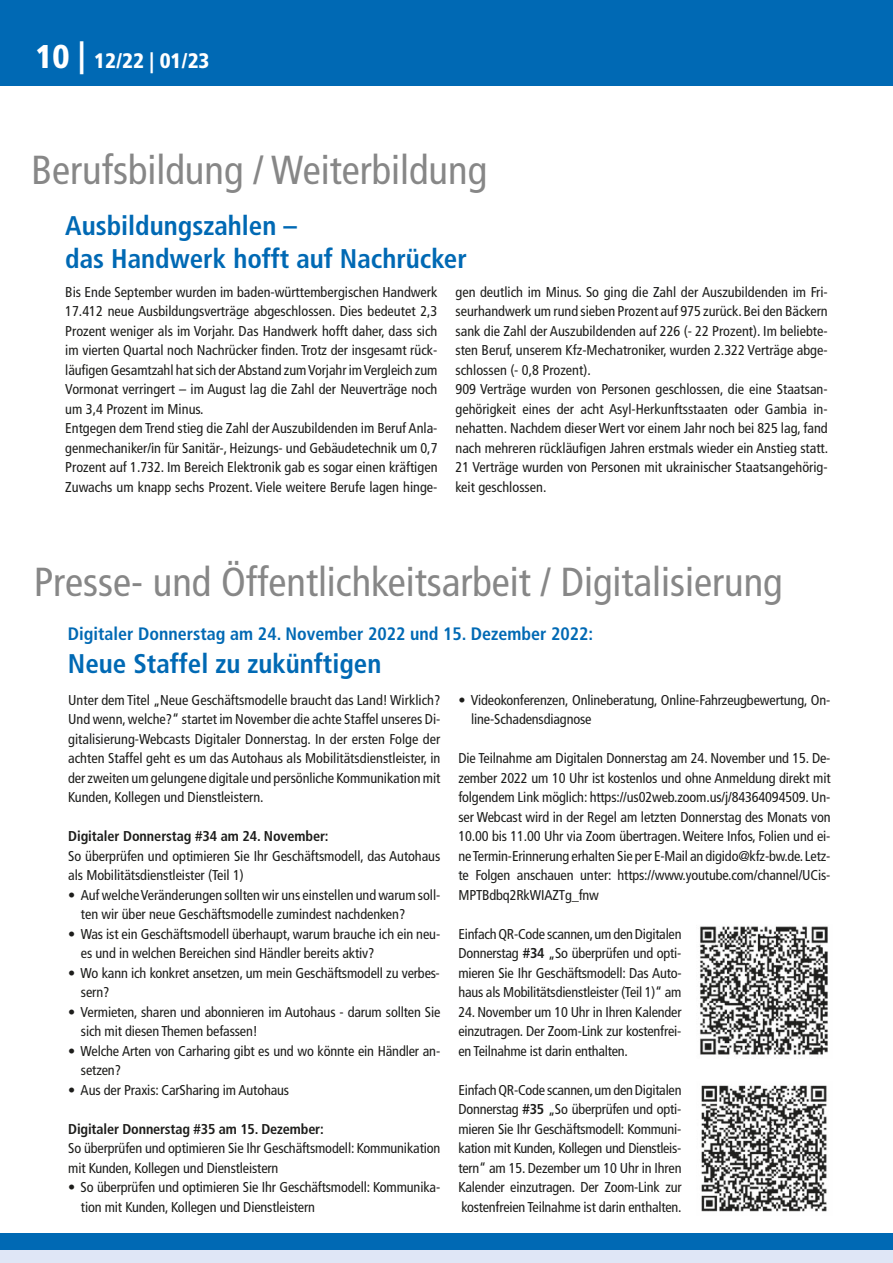
<style>
.page{position:relative;width:893px;height:1263px;background:#fff}
.page>*{position:absolute;margin:0;border:0;box-sizing:border-box;transform-origin:0 0}
.t1{font:condensed 40.5px "Frutiger";color:#878787}
.t2{font:700 condensed 27px/33px "Frutiger";color:#0069b4}
.t3{font:900 condensed 21px "Frutiger";color:#fff}
.t4{font:700 condensed 18px "Frutiger";color:#0069b4}
.t5{font:condensed 14.25px/19.5px "Frutiger";letter-spacing:-.005em;color:#1d1d1b}
.t6{font:700 condensed 14.25px "Frutiger";letter-spacing:-.01em;color:#1d1d1b}
.s1{font-size:33px}
.s2{font-weight:700}
</style>
<div class="page">
<div style="left:0;top:0;width:893px;height:85px;background:#0069b4"></div>
<div style="left:0;top:1233px;width:893px;height:17px;background:#0069b4"></div>
<div style="left:0;top:1250px;width:893px;height:13px;background:#dfe6f6"></div>
<img style="left:700px;top:926px;width:128px;height:129px">
<img style="left:701px;top:1085px;width:126px;height:127px">
<h3 class="t3" style="left:36px;top:54px;width:176px"><span class="s1">10 |</span> 12/22 | 01/23</h3>
<h1 class="t1" style="left:31px;top:154px;width:457px">Berufsbildung / Weiterbildung</h1>
<h2 class="t2" style="left:65px;top:212px;width:403px">Ausbildungszahlen –<br>das Handwerk hofft auf Nachrücker</h2>
<p class="t5" style="left:65px;top:283px;width:374px">Bis Ende September wurden im baden-württembergischen Handwerk 17.412 neue Ausbildungsverträge abgeschlossen. Dies bedeutet 2,3<br>Prozent weniger als im Vorjahr. Das Handwerk hofft daher, dass sich im vierten Quartal noch Nachrücker finden. Trotz der insgesamt rück&shy;läufigen Gesamtzahl hat sich der Abstand zum Vorjahr im Vergleich zum Vormonat verringert – im August lag die Zahl der Neuverträge noch um 3,4 Prozent im Minus.<br>Entgegen dem Trend stieg die Zahl der Auszubildenden im Beruf Anla&shy;genmechaniker/in für Sanitär-, Heizungs- und Gebäudetechnik um 0,7<br>Prozent auf 1.732. Im Bereich Elektronik gab es sogar einen kräftigen Zuwachs um knapp sechs Prozent. Viele weitere Berufe lagen hinge-</p>
<p class="t5" style="left:455px;top:283px;width:374px">gen deutlich im Minus. So ging die Zahl der Auszubildenden im Fri&shy;seurhandwerk um rund sieben Prozent auf 975 zurück. Bei den Bäckern sank die Zahl der Auszubildenden auf 226 (- 22 Prozent). Im beliebte&shy;sten Beruf, unserem Kfz-Mechatroniker, wurden 2.322 Verträge abge&shy;schlossen (- 0,8 Prozent).<br>909 Verträge wurden von Personen geschlossen, die eine Staatsan&shy;gehörigkeit eines der acht Asyl-Herkunftsstaaten oder Gambia in&shy;nehatten. Nachdem dieser Wert vor einem Jahr noch bei 825 lag, fand nach mehreren rückläufigen Jahren erstmals wieder ein Anstieg statt.<br>21 Verträge wurden von Personen mit ukrainischer Staatsangehörig&shy;keit geschlossen.</p>
<h1 class="t1" style="left:34px;top:566px;width:750px">Presse- und Öffentlichkeitsarbeit / Digitalisierung</h1>
<p class="t4" style="left:68px;top:627px;width:527px">Digitaler Donnerstag am 24. November 2022 und 15. Dezember 2022:</p>
<h2 class="t2" style="left:68px;top:650px;width:315px">Neue Staffel zu zukünftigen</h2>
<p class="t5" style="left:68px;top:691px;width:374px;text-align:justify">Unter dem Titel „Neue Geschäftsmodelle braucht das Land! Wirklich?<br>Und wenn, welche?“ startet im November die achte Staffel unseres Di&shy;gitalisierung-Webcasts Digitaler Donnerstag. In der ersten Folge der achten Staffel geht es um das Autohaus als Mobilitätsdienstleister, in der zweiten um gelungene digitale und persönliche Kommunikation mit Kunden, Kollegen und Dienstleistern.</p>
<p class="t6" style="left:68px;top:831px;width:262px">Digitaler Donnerstag #34 am 24. November:</p>
<p class="t5" style="left:68px;top:847px;width:374px">So überprüfen und optimieren Sie Ihr Geschäftsmodell, das Autohaus als Mobilitätsdienstleister (Teil 1)</p>
<p class="t5" style="left:81px;top:886px;width:361px;text-indent:-13px">• Auf welche Veränderungen sollten wir uns einstellen und warum soll&shy;ten wir über neue Geschäftsmodelle zumindest nachdenken?</p>
<p class="t5" style="left:81px;top:925px;width:361px;text-indent:-13px">• Was ist ein Geschäftsmodell überhaupt, warum brauche ich ein neu&shy;es und in welchen Bereichen sind Händler bereits aktiv?</p>
<p class="t5" style="left:81px;top:964px;width:360px;text-indent:-13px">• Wo kann ich konkret ansetzen, um mein Geschäftsmodell zu verbes&shy;sern?</p>
<p class="t5" style="left:81px;top:1003px;width:361px;text-indent:-13px">• Vermieten, sharen und abonnieren im Autohaus - darum sollten Sie sich mit diesen Themen befassen!</p>
<p class="t5" style="left:81px;top:1042px;width:361px;text-indent:-13px">• Welche Arten von Carharing gibt es und wo könnte ein Händler an&shy;setzen?</p>
<p class="t5" style="left:68px;top:1081px;width:223px">• Aus der Praxis: CarSharing im Autohaus</p>
<p class="t6" style="left:68px;top:1123px;width:257px">Digitaler Donnerstag #35 am 15. Dezember:</p>
<p class="t5" style="left:68px;top:1140px;width:374px">So überprüfen und optimieren Sie Ihr Geschäftsmodell: Kommunikation mit Kunden, Kollegen und Dienstleistern</p>
<p class="t5" style="left:81px;top:1179px;width:361px;text-indent:-13px">• So überprüfen und optimieren Sie Ihr Geschäftsmodell: Kommunika&shy;tion mit Kunden, Kollegen und Dienstleistern</p>
<p class="t5" style="left:471px;top:691px;width:361px;text-indent:-13px">• Videokonferenzen, Onlineberatung, Online-Fahrzeugbewertung, On&shy;line-Schadensdiagnose</p>
<p class="t5" style="left:458px;top:750px;width:374px;text-align:justify">Die Teilnahme am Digitalen Donnerstag am 24. November und 15. De&shy;zember 2022 um 10 Uhr ist kostenlos und ohne Anmeldung direkt mit folgendem Link möglich: https://us02web.zoom.us/j/84364094509. Un&shy;ser Webcast wird in der Regel am letzten Donnerstag des Monats von 10.00 bis 11.00 Uhr via Zoom übertragen. Weitere Infos, Folien und ei&shy;ne Termin-Erinnerung erhalten Sie per E-Mail an digido@kfz-bw.de. Letz&shy;te Folgen anschauen unter: https://www.youtube.com/channel/UCis-MPTBdbq2RkWIAZTg_fnw</p>
<p class="t5" style="left:458px;top:925px;width:225px;text-align:justify">Einfach QR-Code scannen, um den Digitalen Donnerstag <span class="s2">#34</span> „So überprüfen und opti&shy;mieren Sie Ihr Geschäftsmodell: Das Auto&shy;haus als Mobilitätsdienstleister (Teil 1)“ am</p>
<p class="t5" style="left:458px;top:1003px;width:225px;text-align:justify">24. November um 10 Uhr in Ihren Kalender einzutragen. Der Zoom-Link zur kostenfrei&shy;en Teilnahme ist darin enthalten.</p>
<p class="t5" style="left:458px;top:1081px;width:225px;text-align:justify">Einfach QR-Code scannen, um den Digitalen Donnerstag <span class="s2">#35</span> „So überprüfen und opti&shy;mieren Sie Ihr Geschäftsmodell: Kommuni&shy;kation mit Kunden, Kollegen und Dienstleis - tern“ am 15. Dezember um 10 Uhr in Ihren Kalender einzutragen. Der Zoom-Link zur kos tenfreien Teilnahme ist darin enthalten.</p>
</div>
